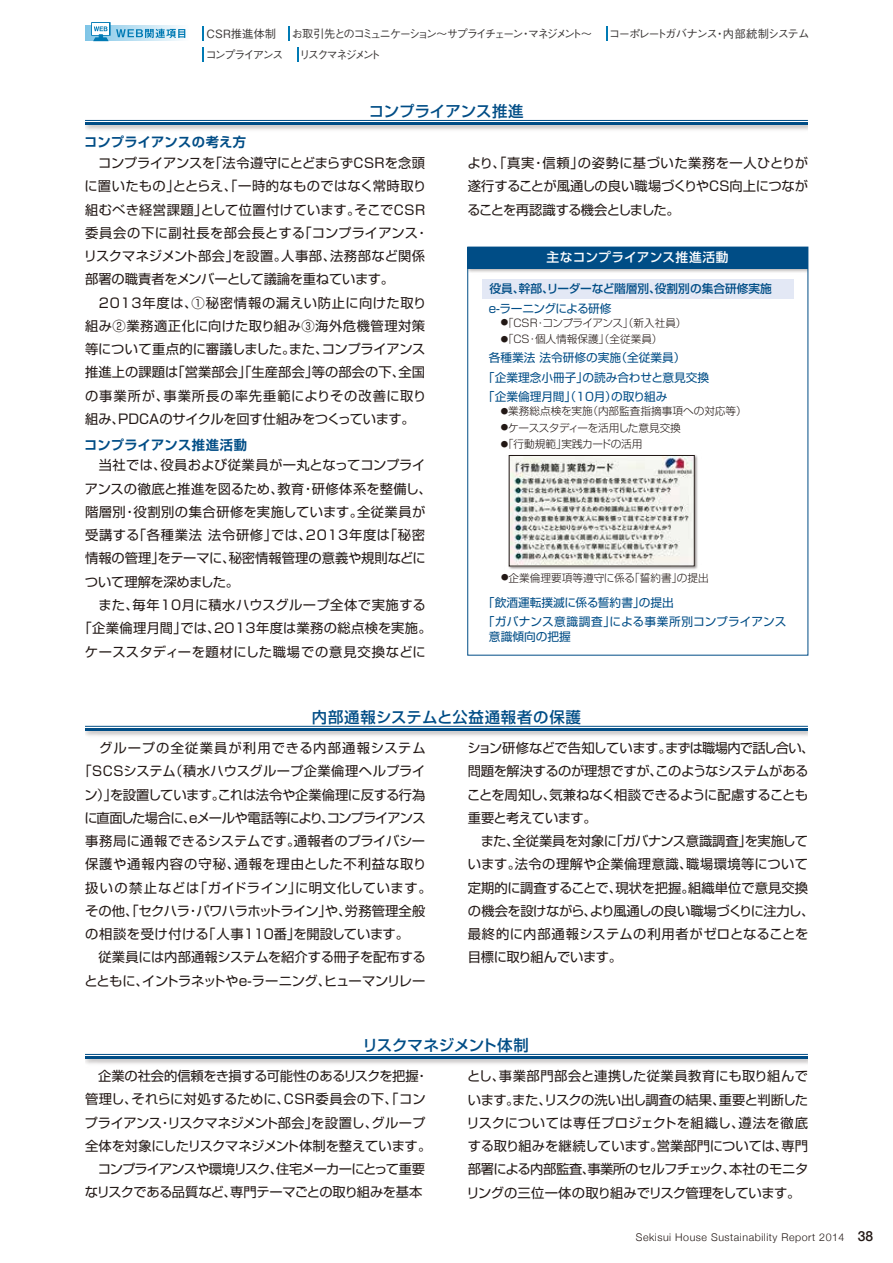
<style>
.page{position:relative;width:893px;height:1263px;background:#fff}
.page>*{position:absolute;margin:0;border:0;box-sizing:border-box;transform-origin:0 0}
.t1{font:500 15.45px "Shin Go Pro";letter-spacing:.005em;color:#004d86}
.t2{font:500 15.45px "Shin Go Pro";letter-spacing:.05em;color:#004d86}
.t3{font:13.35px/23.2px "Shin Go Pro";letter-spacing:-.005em;color:#221815;text-align:justify}
.t4{font:13.35px "Shin Go Pro";letter-spacing:-.035em;color:#221815}
.t5{font:13.35px "Shin Go Pro";letter-spacing:.04em;color:#221815}
.t6{font:13.35px "Shin Go Pro";letter-spacing:.025em;color:#221815}
.t7{font:13.35px "Shin Go Pro";letter-spacing:.035em;color:#221815}
.t8{font:13.35px "Shin Go Pro";letter-spacing:-.04em;color:#221815}
.t9{font:13.35px "Shin Go Pro";letter-spacing:-.03em;color:#221815}
.t10{font:13.35px "Shin Go Pro";letter-spacing:-.025em;color:#221815}
.t11{font:13.35px "Shin Go Pro";letter-spacing:-.06em;color:#221815}
.t12{font:13.35px "Shin Go Pro";letter-spacing:-.045em;color:#221815}
.t13{font:13.35px "Shin Go Pro";letter-spacing:-.075em;color:#221815}
.t14{font:13.35px "Shin Go Pro";letter-spacing:.055em;color:#221815}
.t15{font:13.35px "Shin Go Pro";letter-spacing:.02em;color:#221815}
.t16{font:13.35px "Shin Go Pro";letter-spacing:.045em;color:#221815}
.t17{font:13.35px "Shin Go Pro";letter-spacing:.06em;color:#221815}
.t18{font:13.35px "Shin Go Pro";letter-spacing:.07em;color:#221815}
.t19{font:13.35px "Shin Go Pro";letter-spacing:.065em;color:#221815}
.t20{font:700 13.35px "Shin Go Pro De";letter-spacing:.015em;color:#004d86}
.t21{font:13.35px "Shin Go Pro";letter-spacing:.08em;color:#221815}
.t22{font:500 12.75px "UD Shin Go Pro";letter-spacing:.01em;color:#fff}
.t23{font:11.7px/19.5px "Shin Go Pro";color:#004d86}
.t24{font:500 11.7px "Shin Go Pro";color:#004d86}
.t25{font:11.7px "Shin Go Pro";letter-spacing:-.05em;color:#004d86}
.t26{font:500 11.4px "Gothic BBB Pr 5";letter-spacing:-.18em;color:#3e3a39}
.t27{font:500 11.4px "Gothic BBB Pr 5";letter-spacing:-.115em;color:#3e3a39}
.t28{font:500 11.4px "Gothic BBB Pr 5";letter-spacing:-.215em;color:#3e3a39}
.t29{font:500 11.4px "Gothic BBB Pr 5";letter-spacing:-.14em;color:#3e3a39}
.t30{font:500 11.4px "Gothic BBB Pr 5";color:#3e3a39}
.t31{font:300 10.65px "Shin Go Pro";color:#221815}
.t32{font:300 10.65px "Helvetica Neue";letter-spacing:.05em;color:#221815}
.t33{font:300 10.65px "Shin Go Pro";letter-spacing:-.045em;color:#221815}
.t34{font:300 10.65px "Shin Go Pro";letter-spacing:-.03em;color:#221815}
.s1{font-size:7.5px}
.s2{font-weight:500;font-size:13.8px}
</style>
<div class="page">
<svg style="left:86px;top:25px;width:100px;height:16px"></svg>
<svg style="left:116px;top:29px;width:69px;height:9px"></svg>
<div style="left:91px;top:22px;width:20px;height:14px;background:#007ab4"></div>
<div style="left:92px;top:23px;width:17px;height:11px;background:#fff"></div>
<svg style="left:93px;top:26px;width:16px;height:15px"></svg>
<svg style="left:203px;top:26px;width:1px;height:14px"></svg>
<svg style="left:288px;top:26px;width:1px;height:14px"></svg>
<svg style="left:606px;top:26px;width:2px;height:14px"></svg>
<svg style="left:203px;top:47px;width:1px;height:14px"></svg>
<svg style="left:297px;top:47px;width:2px;height:14px"></svg>
<div style="left:482px;top:279px;width:311px;height:19px;background:#e3e8f5"></div>
<img style="left:469px;top:268px;width:337px;height:5px">
<div style="left:468px;top:247px;width:340px;height:21px;background:#004d86"></div>
<div style="left:467px;top:247px;width:341px;height:408px;border:1px solid #004d86"></div>
<hr style="left:85px;top:123px;width:723px;height:2px;background:#004d86">
<hr style="left:85px;top:120px;width:723px;height:1px;background:#004d86">
<img style="left:85px;top:730px;width:723px;height:6px">
<hr style="left:85px;top:728px;width:723px;height:2px;background:#004d86">
<hr style="left:85px;top:726px;width:723px;height:1px;background:#004d86">
<img style="left:508px;top:455px;width:190px;height:114px">
<img style="left:511px;top:457px;width:181px;height:107px">
<div style="left:509px;top:455px;width:185px;height:111px;border:1px solid #221815"></div>
<hr style="left:85px;top:1056px;width:723px;height:3px;background:#004d86">
<hr style="left:85px;top:1054px;width:723px;height:1px;background:#004d86">
<p class="t30" style="left:207px;top:24px;width:71px">CSR推進体制</p>
<p class="t26" style="left:291px;top:24px;width:302px">お取引先とのコミュニケーション～サプライチェーン・マネジメント～</p>
<p class="t27" style="left:609px;top:24px;width:202px">コーポレートガバナンス・内部統制システム</p>
<p class="t29" style="left:205px;top:45px;width:80px">コンプライアンス</p>
<p class="t28" style="left:299px;top:45px;width:83px">リスクマネジメント</p>
<p class="t20" style="left:84px;top:131px;width:163px">コンプライアンスの考え方</p>
<p class="t1" style="left:369px;top:98px;width:156px">コンプライアンス推進</p>
<p class="t3" style="left:85px;top:150px;width:342px">　コンプライアンスを「法令遵守にとどまらずCSRを念頭</p>
<p class="t6" style="left:85px;top:175px;width:343px">に置いたもの」ととらえ、「一時的なものではなく常時取り</p>
<p class="t6" style="left:85px;top:199px;width:342px">組むべき経営課題」として位置付けています。そこでCSR</p>
<p class="t15" style="left:85px;top:222px;width:345px">委員会の下に副社長を部会長とする「コンプライアンス・</p>
<p class="t3" style="left:84px;top:243px;width:343px">リスクマネジメント部会」を設置。人事部、法務部など関係</p>
<p class="t10" style="left:85px;top:268px;width:311px">部署の職責者をメンバーとして議論を重ねています。</p>
<p class="t17" style="left:99px;top:292px;width:329px">2013年度は、①秘密情報の漏えい防止に向けた取り</p>
<p class="t5" style="left:85px;top:315px;width:342px">組み②業務適正化に向けた取り組み③海外危機管理対策</p>
<p class="t3" style="left:85px;top:336px;width:342px">等について重点的に審議しました。また、コンプライアンス</p>
<p class="t3" style="left:85px;top:359px;width:342px">推進上の課題は「営業部会」「生産部会」等の部会の下、全国</p>
<p class="t18" style="left:85px;top:385px;width:343px">の事業所が、事業所長の率先垂範によりその改善に取り</p>
<p class="t9" style="left:85px;top:408px;width:331px">組み、PDCAのサイクルを回す仕組みをつくっています。</p>
<p class="t3" style="left:85px;top:452px;width:342px">　当社では、役員および従業員が一丸となってコンプライ</p>
<p class="t3" style="left:85px;top:475px;width:349px">アンスの徹底と推進を図るため、教育・研修体系を整備し、</p>
<p class="t5" style="left:85px;top:501px;width:342px">階層別・役割別の集合研修を実施しています。全従業員が</p>
<p class="t14" style="left:85px;top:524px;width:342px">受講する「各種業法 法令研修」では、2013年度は「秘密</p>
<p class="t3" style="left:85px;top:545px;width:342px">情報の管理」をテーマに、秘密情報管理の意義や規則などに</p>
<p class="t10" style="left:85px;top:571px;width:156px">ついて理解を深めました。</p>
<p class="t5" style="left:85px;top:594px;width:342px">　また、毎年10月に積水ハウスグループ全体で実施する</p>
<p class="t6" style="left:78px;top:617px;width:355px">「企業倫理月間」では、2013年度は業務の総点検を実施。</p>
<p class="t5" style="left:85px;top:640px;width:342px">ケーススタディーを題材にした職場での意見交換などに</p>
<p class="t20" style="left:84px;top:433px;width:164px">コンプライアンス推進活動</p>
<p class="t3" style="left:467px;top:150px;width:342px">より、「真実・信頼」の姿勢に基づいた業務を一人ひとりが遂行することが風通しの良い職場づくりやCS向上につながることを再認識する機会としました。</p>
<p class="t22" style="left:547px;top:247px;width:183px">主なコンプライアンス推進活動</p>
<p class="t25" style="left:489px;top:299px;width:124px">e-ラーニングによる研修</p>
<p class="t33" style="left:501px;top:314px;width:187px"><span class="s1">●</span>「CSR・コンプライアンス」（新入社員）</p>
<p class="t31" style="left:501px;top:330px;width:163px"><span class="s1">●</span>「CS・個人情報保護」（全従業員）</p>
<p class="t23" style="left:483px;top:346px;width:228px;text-indent:6px">各種業法 法令研修の実施（全従業員）<br>「企業理念小冊子」の読み合わせと意見交換「企業倫理月間」（10月）の取り組み</p>
<p class="t31" style="left:501px;top:402px;width:248px"><span class="s1">●</span>業務総点検を実施（内部監査指摘事項への対応等）</p>
<p class="t34" style="left:501px;top:419px;width:182px"><span class="s1">●</span>ケーススタディーを活用した意見交換</p>
<p class="t31" style="left:501px;top:435px;width:143px"><span class="s1">●</span>「行動規範」実践カードの活用</p>
<p class="t24" style="left:489px;top:279px;width:284px">役員、幹部、リーダーなど階層別、役割別の集合研修実施</p>
<p class="t31" style="left:501px;top:569px;width:209px"><span class="s1">●</span>企業倫理要項等遵守に係る「誓約書」の提出</p>
<p class="t23" style="left:483px;top:591px;width:305px">「飲酒運転撲滅に係る誓約書」の提出<br>「ガバナンス意識調査」による事業所別コンプライアンス</p>
<p class="t23" style="left:489px;top:625px;width:84px">意識傾向の把握</p>
<p class="t2" style="left:312px;top:704px;width:271px">内部通報システムと公益通報者の保護</p>
<p class="t21" style="left:99px;top:737px;width:328px">グループの全従業員が利用できる内部通報システム</p>
<p class="t3" style="left:78px;top:758px;width:349px">「SCSシステム（積水ハウスグループ企業倫理ヘルプライ</p>
<p class="t9" style="left:84px;top:784px;width:342px">ン）」を設置しています。これは法令や企業倫理に反する行為</p>
<p class="t11" style="left:84px;top:807px;width:343px">に直面した場合に、eメールや電話等により、コンプライアンス</p>
<p class="t3" style="left:85px;top:828px;width:342px">事務局に通報できるシステムです。通報者のプライバシー</p>
<p class="t19" style="left:85px;top:853px;width:343px">保護や通報内容の守秘、通報を理由とした不利益な取り</p>
<p class="t16" style="left:85px;top:877px;width:348px">扱いの禁止などは「ガイドライン」に明文化しています。</p>
<p class="t4" style="left:85px;top:900px;width:342px">その他、「セクハラ・パワハラホットライン」や、労務管理全般</p>
<p class="t3" style="left:85px;top:921px;width:325px">の相談を受け付ける「人事110番」を開設しています。</p>
<p class="t3" style="left:85px;top:944px;width:342px">　従業員には内部通報システムを紹介する冊子を配布する</p>
<p class="t8" style="left:84px;top:970px;width:342px">とともに、イントラネットやｅ-ラーニング、ヒューマンリレー</p>
<p class="t12" style="left:467px;top:737px;width:349px">ション研修などで告知しています。まずは職場内で話し合い、</p>
<p class="t10" style="left:468px;top:760px;width:342px">問題を解決するのが理想ですが、このようなシステムがある</p>
<p class="t4" style="left:467px;top:784px;width:343px">ことを周知し、気兼ねなく相談できるように配慮することも</p>
<p class="t8" style="left:468px;top:807px;width:131px">重要と考えています。</p>
<p class="t4" style="left:481px;top:830px;width:329px">また、全従業員を対象に「ガバナンス意識調査」を実施して</p>
<p class="t7" style="left:468px;top:853px;width:342px">います。法令の理解や企業倫理意識、職場環境等について</p>
<p class="t3" style="left:468px;top:874px;width:342px">定期的に調査することで、現状を把握。組織単位で意見交換</p>
<p class="t4" style="left:468px;top:900px;width:348px">の機会を設けながら、より風通しの良い職場づくりに注力し、</p>
<p class="t7" style="left:468px;top:923px;width:342px">最終的に内部通報システムの利用者がゼロとなることを</p>
<p class="t9" style="left:468px;top:946px;width:156px">目標に取り組んでいます。</p>
<p class="t1" style="left:363px;top:1032px;width:168px">リスクマネジメント体制</p>
<p class="t3" style="left:85px;top:1063px;width:345px">　企業の社会的信頼をき損する可能性のあるリスクを把握・</p>
<p class="t7" style="left:85px;top:1088px;width:342px">管理し、それらに対処するために、CSR委員会の下、「コン</p>
<p class="t8" style="left:85px;top:1112px;width:342px">プライアンス・リスクマネジメント部会」を設置し、グループ</p>
<p class="t3" style="left:85px;top:1133px;width:348px">全体を対象にしたリスクマネジメント体制を整えています。</p>
<p class="t13" style="left:98px;top:1158px;width:329px">コンプライアンスや環境リスク、住宅メーカーにとって重要</p>
<p class="t4" style="left:85px;top:1181px;width:339px">なリスクである品質など、専門テーマごとの取り組みを基本</p>
<p class="t3" style="left:467px;top:1063px;width:343px">とし、事業部門部会と連携した従業員教育にも取り組んでいます。また、リスクの洗い出し調査の結果、重要と判断したリスクについては専任プロジェクトを組織し、遵法を徹底する取り組みを継続しています。営業部門については、専門部署による内部監査、事業所のセルフチェック、本社のモニタリングの三位一体の取り組みでリスク管理をしています。</p>
<p class="t32" style="left:636px;top:1229px;width:239px">Sekisui House Sustainability Report 2014 <span class="s2">38</span></p>
</div>
